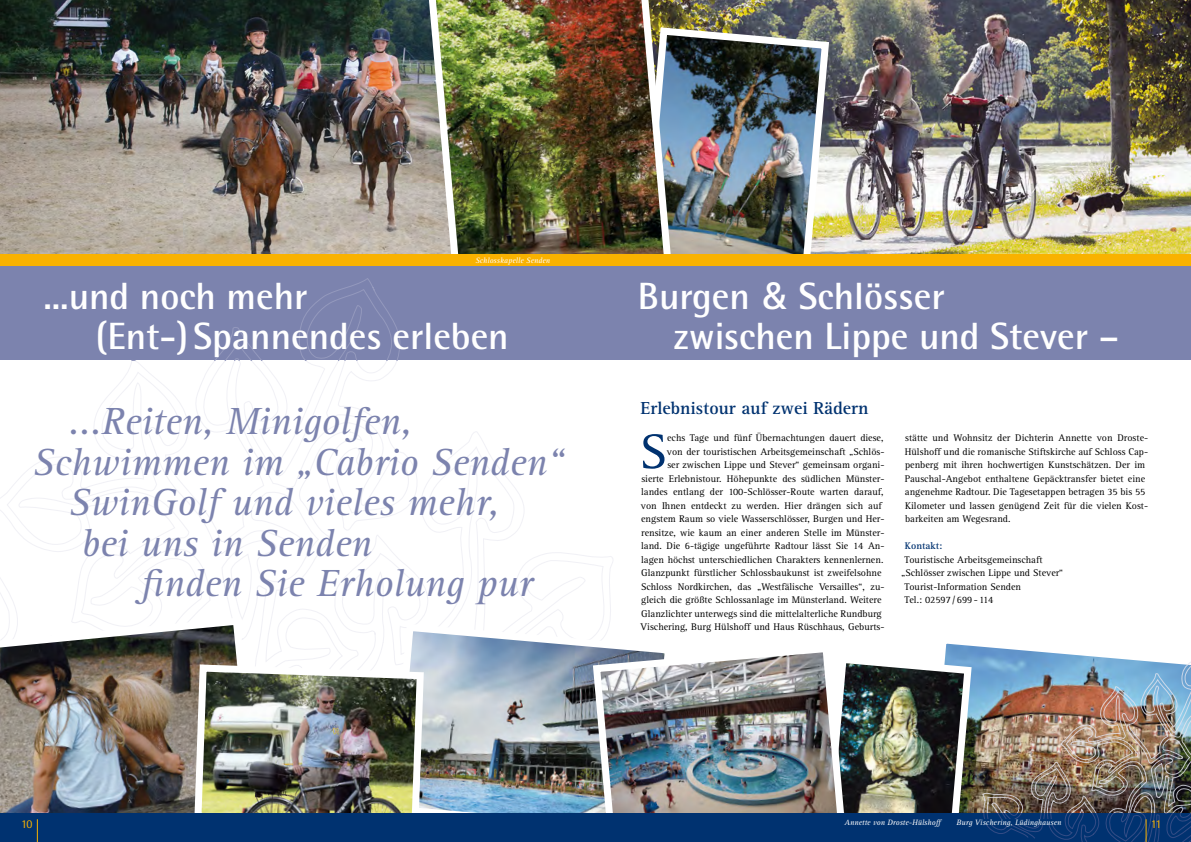
<style>
.page{position:relative;width:1191px;height:842px;background:#fff}
.page>*{position:absolute;margin:0;border:0;box-sizing:border-box;transform-origin:0 0}
.t1{font:50.5px "Rotis Serif";color:#003270}
.t2{font:italic 39.1px "Rotis Serif";color:#7c83ae}
.t3{font:700 38px/40px "Rotis Semi Sans";color:#fff}
.t4{font:700 18px "Rotis Serif";color:#003270}
.t5{font:12px "Rotis Semi Sans";color:#f9b200}
.t6{font:10px/13.5px "Rotis Serif";color:#000;text-align:right}
.t7{font:700 10px "Rotis Serif";color:#003270}
.t8{font:italic 8px "Rotis Serif";color:#fff}
.s1{font-family:"Frutiger LT";font-weight:400}
</style>
<div class="page">
<img style="left:0;top:0;width:423px;height:254px">
<img style="left:676px;top:0;width:515px;height:254px">
<img style="left:676px;top:24px;width:157px;height:230px">
<svg style="left:0;top:360px;width:613px;height:301px"></svg>
<img style="left:423px;top:0;width:253px;height:254px">
<img style="left:0;top:614px;width:263px;height:200px">
<img style="left:386px;top:620px;width:227px;height:194px">
<svg style="left:945px;top:643px;width:119px;height:171px"></svg>
<img style="left:848px;top:652px;width:127px;height:162px">
<img style="left:589px;top:641px;width:259px;height:173px">
<img style="left:191px;top:661px;width:236px;height:153px">
<div style="left:0;top:814px;width:1191px;height:28px;background:#003270"></div>
<div style="left:0;top:254px;width:1191px;height:14px;background:#f9b200"></div>
<div style="left:0;top:267px;width:1191px;height:93px;background:#7c83ae"></div>
<svg style="left:215px;top:278px;width:185px;height:82px"></svg>
<svg style="left:37px;top:819px;width:1px;height:23px"></svg>
<img style="left:982px;top:654px;width:209px;height:188px">
<p class="t8" style="left:475px;top:256px;width:76px">Schlosskapelle Senden</p>
<h3 class="t3" style="left:95px;top:276px;width:415px;text-indent:-52px">...und noch mehr (Ent-)Spannendes erleben</h3>
<h3 class="t3" style="left:674px;top:276px;width:447px;text-indent:-36px">Burgen <span class="s1">&amp;</span> Schlösser<br>zwischen Lippe und Stever –</h3>
<h2 class="t2" style="left:69px;top:399px;width:344px">...Reiten, Minigolfen,</h2>
<h2 class="t2" style="left:33px;top:440px;width:533px">Schwimmen im „Cabrio Senden“</h2>
<h2 class="t2" style="left:69px;top:480px;width:432px">SwinGolf und vieles mehr,</h2>
<h2 class="t2" style="left:82px;top:521px;width:292px">bei uns in Senden</h2>
<h2 class="t2" style="left:141px;top:561px;width:393px">finden Sie Erholung pur</h2>
<h3 class="t4" style="left:640px;top:398px;width:229px">Erlebnistour auf zwei Rädern</h3>
<p class="t6" style="left:640px;top:431px;width:245px">echs Tage und fünf Übernachtungen dauert diese,<br>von der touristischen Arbeitsgemeinschaft „Schlös-<br>ser zwischen Lippe und Stever“ gemeinsam organi-<br>sierte Erlebnistour. Höhepunkte des südlichen Münster&shy;landes entlang der 100-Schlösser-Route warten darauf, von Ihnen entdeckt zu werden. Hier drängen sich auf engstem Raum so viele Wasserschlösser, Burgen und Her&shy;rensitze, wie kaum an einer anderen Stelle im Münster&shy;land. Die 6-tägige ungeführte Radtour lässt Sie 14 An&shy;lagen höchst unterschiedlichen Charakters kennenlernen.<br>Glanzpunkt fürstlicher Schlossbaukunst ist zweifelsohne Schloss Nordkirchen, das „Westfälische Versailles“, zu&shy;gleich die größte Schlossanlage im Münsterland. Weitere Glanzlichter unterwegs sind die mittelalterliche Rundburg Vischering, Burg Hülshoff und Haus Rüschhaus, Geburts-</p>
<h1 class="t1" style="left:639px;top:423px;width:29px">S</h1>
<p class="t6" style="left:905px;top:431px;width:245px;text-align:left">stätte und Wohnsitz der Dichterin Annette von Droste-Hülshoff und die romanische Stiftskirche auf Schloss Cap&shy;penberg mit ihren hochwertigen Kunstschätzen. Der im Pauschal-Angebot enthaltene Gepäcktransfer bietet eine angenehme Radtour. Die Tagesetappen betragen 35 bis 55<br>Kilometer und lassen genügend Zeit für die vielen Kost&shy;barkeiten am Wegesrand.</p>
<p class="t7" style="left:905px;top:540px;width:39px">Kontakt:</p>
<p class="t6" style="left:904px;top:553px;width:139px">Touristische Arbeitsgemeinschaft</p>
<p class="t6" style="left:901px;top:566px;width:164px">„Schlösser zwischen Lippe und Stever“</p>
<p class="t6" style="left:904px;top:580px;width:118px">Tourist-Information Senden</p>
<p class="t6" style="left:904px;top:593px;width:90px">Tel.: 02597/699-114</p>
<p class="t8" style="left:844px;top:818px;width:98px">Annette von Droste-Hülshoff</p>
<p class="t8" style="left:956px;top:818px;width:106px">Burg Vischering, Lüdinghausen</p>
<p class="t5" style="left:21px;top:817px;width:13px">10</p>
<p class="t5" style="left:1150px;top:817px;width:12px">11</p>
</div>
